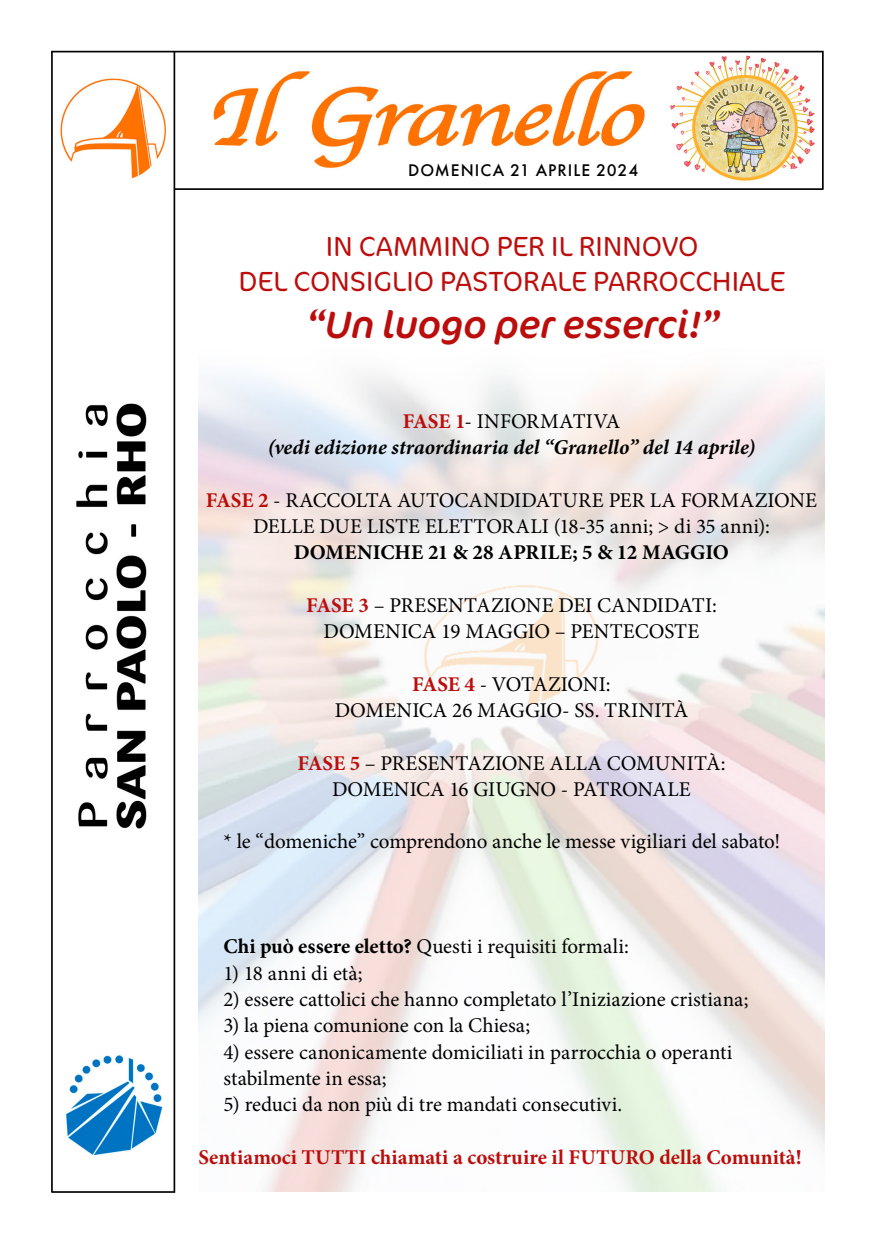
<style>
.page{position:relative;width:874px;height:1241px;background:#fff}
.page>*{position:absolute;margin:0;border:0;box-sizing:border-box;transform-origin:0 0}
.t1{font:italic 38.5px "Cocon Pro";letter-spacing:-.005em;color:#bb0e0c}
.t2{font:300 28px/35px "Cocon Pro";letter-spacing:.005em;color:#bb0e0c;text-align:center}
.t3{font:21px/26.2px "Minion Pro";color:#000;text-align:center}
.t4{font:italic 700 21px/26.2px "Minion Pro";letter-spacing:.005em;color:#000;text-align:center}
.t5{font:700 21px "Minion Pro";letter-spacing:.005em;color:#bb0e0c}
.t6{font:700 21px "Minion Pro";letter-spacing:.005em;color:#000}
.t7{font:500 17.5px "Futura PT";letter-spacing:.055em;color:#000}
.s1{font-style:normal;color:#bb0e0c}
.s2{font-weight:400;font-style:normal}
.s3{font-weight:700;color:#bb0e0c}
.s4{font-weight:700}
</style>
<div class="page">
<img style="left:51px;top:50px;width:774px;height:1143px">
<img style="left:198px;top:347px;width:625px;height:844px">
<p class="t7" style="left:408px;top:160px;width:231px">DOMENICA 21 APRILE 2024</p>
<h2 class="t2" style="left:239px;top:228px;width:547px">IN CAMMINO PER IL RINNOVO<br>DEL CONSIGLIO PASTORALE PARROCCHIALE</h2>
<h1 class="t1" style="left:305px;top:298px;width:414px">“Un luogo per esserci!”</h1>
<p class="t4" style="left:267px;top:408px;width:489px"><span class="s1">FASE 1</span><span class="s2">- INFORMATIVA<br></span>(vedi edizione straordinaria del “Granello” del 14 aprile)</p>
<p class="t3" style="left:205px;top:487px;width:612px"><span class="s3">FASE 2</span> - RACCOLTA AUTOCANDIDATURE PER LA FORMAZIONE<br>DELLE DUE LISTE ELETTORALI (18-35 anni; &gt; di 35 anni):</p>
<p class="t6" style="left:294px;top:538px;width:436px">DOMENICHE 21 &amp; 28 APRILE; 5 &amp; 12 MAGGIO</p>
<p class="t3" style="left:306px;top:592px;width:412px"><span class="s3">FASE 3</span> – PRESENTAZIONE DEI CANDIDATI:<br>DOMENICA 19 MAGGIO – PENTECOSTE</p>
<p class="t3" style="left:334px;top:671px;width:355px"><span class="s3">FASE 4</span> - VOTAZIONI:<br>DOMENICA 26 MAGGIO- SS. TRINITÀ</p>
<p class="t3" style="left:297px;top:749px;width:429px"><span class="s3">FASE 5</span> – PRESENTAZIONE ALLA COMUNITÀ:<br>DOMENICA 16 GIUGNO - PATRONALE</p>
<p class="t3" style="left:223px;top:828px;width:558px">* le “domeniche” comprendono anche le messe vigiliari del sabato!</p>
<p class="t3" style="left:223px;top:933px;width:407px"><span class="s4">Chi può essere eletto?</span> Questi i requisiti formali:</p>
<p class="t3" style="left:223px;top:959px;width:141px">1) 18 anni di età;</p>
<p class="t3" style="left:223px;top:986px;width:526px">2) essere cattolici che hanno completato l’Iniziazione cristiana;</p>
<p class="t3" style="left:223px;top:1012px;width:308px">3) la piena comunione con la Chiesa;</p>
<p class="t3" style="left:223px;top:1038px;width:510px;text-align:left">4) essere canonicamente domiciliati in parrocchia o operanti stabilmente in essa;</p>
<p class="t3" style="left:223px;top:1091px;width:400px">5) reduci da non più di tre mandati consecutivi.</p>
<p class="t5" style="left:198px;top:1141px;width:604px">Sentiamoci TUTTI chiamati a costruire il FUTURO della Comunità!</p>
</div>
